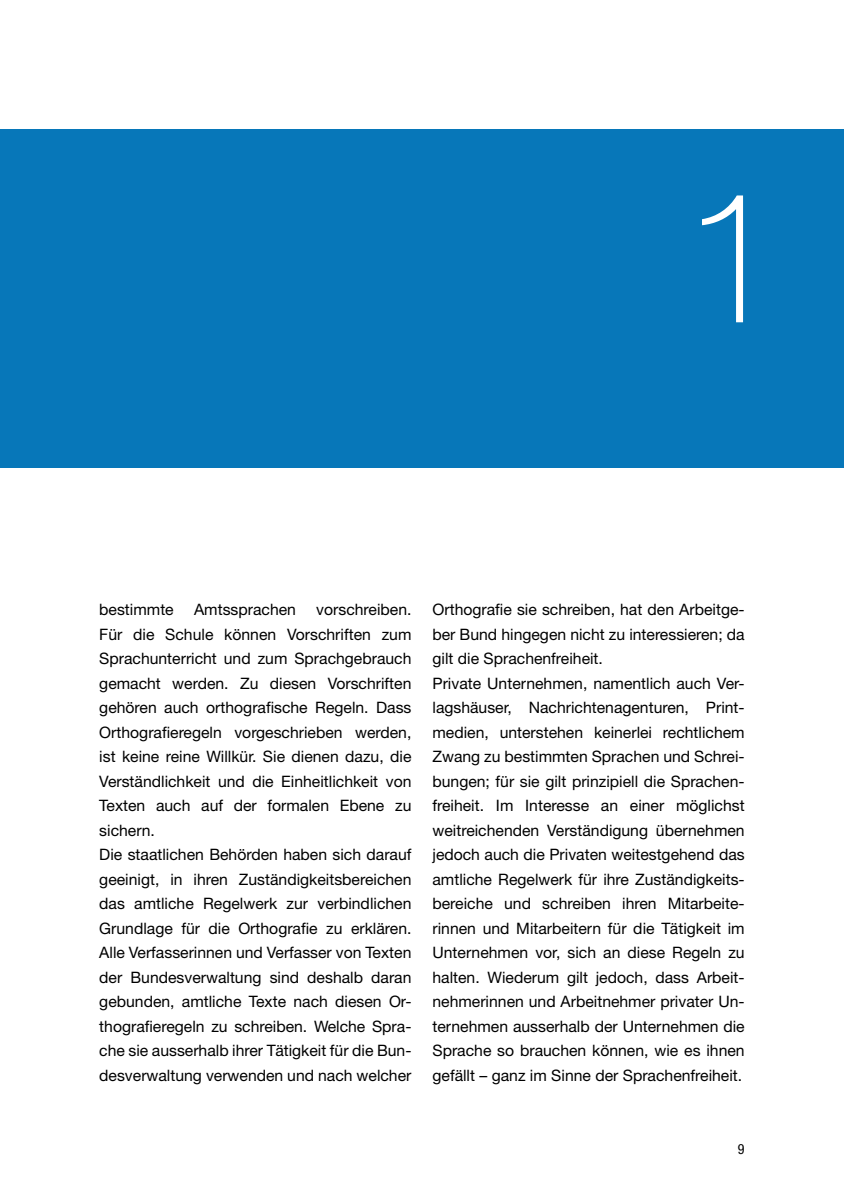
<style>
.page{position:relative;width:844px;height:1191px;background:#fff}
.page>*{position:absolute;margin:0;border:0;box-sizing:border-box;transform-origin:0 0}
.t1{font:100 183.75px "Helvetica Neue LT Std";color:#fff}
.t2{font:15.75px/24.5px "Helvetica Neue LT Std";color:#000}
.t3{font:condensed 14px "Helvetica Neue LT Std";color:#000}
</style>
<div class="page">
<div style="left:0;top:129px;width:843px;height:338px;background:#0777b9"></div>
<h1 class="t1" style="left:682px;top:152px;width:104px">1</h1>
<p class="t2" style="left:99px;top:597px;width:313px;text-indent:217px">vorschreiben.<br>Für die Schule können Vorschriften zum Sprachunterricht und zum Sprachgebrauch gemacht werden. Zu diesen Vorschriften gehören auch orthografische Regeln. Dass Orthografieregeln vorgeschrieben werden, ist keine reine Willkür. Sie dienen dazu, die Verständlichkeit und die Einheitlichkeit von Texten auch auf der formalen Ebene zu sichern.<br>Die staatlichen Behörden haben sich darauf geeinigt, in ihren Zuständigkeitsbereichen das amtliche Regelwerk zur verbindlichen Grundlage für die Orthografie zu erklären.<br>Alle Verfasserinnen und Verfasser von Texten der Bundesverwaltung sind deshalb daran gebunden, amtliche Texte nach diesen Or&shy;thografieregeln zu schreiben. Welche Spra&shy;che sie ausserhalb ihrer Tätigkeit für die Bun&shy;desverwaltung verwenden und nach welcher</p>
<p class="t2" style="left:432px;top:597px;width:313px">Orthografie sie schreiben, hat den Arbeitge&shy;ber Bund hingegen nicht zu interessieren; da gilt die Sprachenfreiheit.<br>Private Unternehmen, namentlich auch Ver&shy;lagshäuser, Nachrichtenagenturen, Print&shy;medien, unterstehen keinerlei rechtlichem Zwang zu bestimmten Sprachen und Schrei&shy;bungen; für sie gilt prinzipiell die Sprachen&shy;freiheit. Im Interesse an einer möglichst weitreichenden Verständigung übernehmen jedoch auch die Privaten weitestgehend das amtliche Regelwerk für ihre Zuständigkeits&shy;bereiche und schreiben ihren Mitarbeite&shy;rinnen und Mitarbeitern für die Tätigkeit im Unternehmen vor, sich an diese Regeln zu halten. Wiederum gilt jedoch, dass Arbeit&shy;nehmerinnen und Arbeitnehmer privater Un&shy;ternehmen ausserhalb der Unternehmen die Sprache so brauchen können, wie es ihnen gefällt – ganz im Sinne der Sprachenfreiheit.</p>
<p class="t2" style="left:99px;top:597px;width:76px">bestimmte</p>
<p class="t2" style="left:194px;top:597px;width:103px">Amtssprachen</p>
<p class="t3" style="left:737px;top:1141px;width:8px">9</p>
</div>
